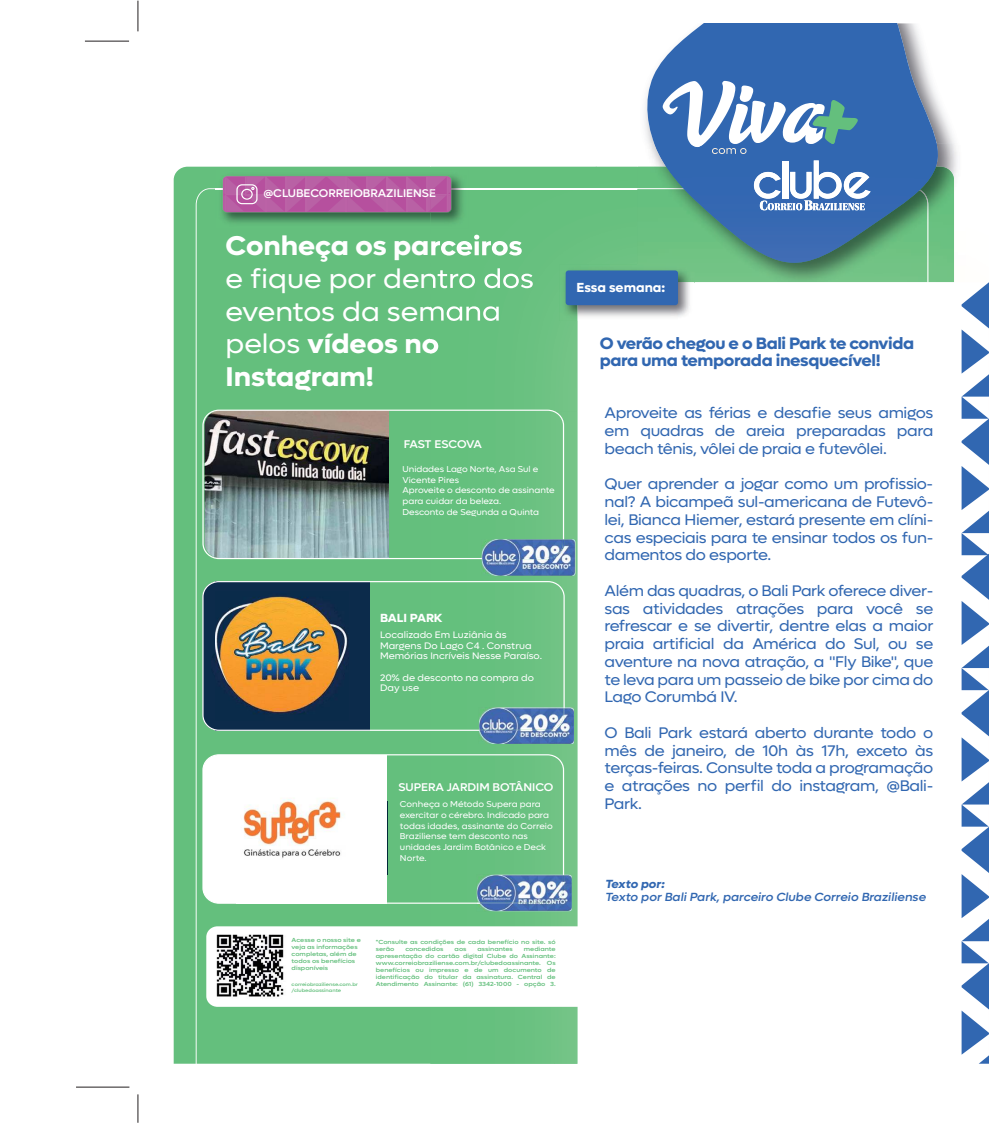
<style>
.page{position:relative;width:989px;height:1124px;background:#fff}
.page>*{position:absolute;margin:0;border:0;box-sizing:border-box;transform-origin:0 0}
.t1{font:27.25px/32.6px "Lufga";color:#fff;scale:1.06 1}
.t2{font:700 27.25px "Lufga";color:#fff;scale:1.06 1}
.t3{font:700 16.62px/17.8px "Lufga";letter-spacing:-.02em;color:#3167b1;scale:1.06 1}
.t4{font:15.38px/17.8px "Lufga";letter-spacing:-.02em;color:#3167b1;text-align:justify;scale:1.06 1}
.t5{font:700 13.25px "Lufga";color:#fff}
.t6{font:italic 500 11.88px "Lufga";color:#3167b1;scale:1.06 1}
.t7{font:italic 700 11.88px "Lufga";letter-spacing:-.005em;color:#3167b1;scale:1.06 1}
.t8{font:700 11.88px "Lufga";color:#fff;scale:1.06 1}
.t9{font:500 11.25px "Lufga";color:#fff;scale:1.06 1}
.t10{font:500 11.25px "Lufga";letter-spacing:-.02em;color:#fff;scale:1.06 1}
.t11{font:9.5px/10.8px "Lufga";color:#fff;scale:1.06 1}
.t12{font:8.62px/10.8px "Lufga";color:#fff;scale:1.06 1}
.t13{font:500 5.88px/7.1px "Lufga";color:#64bf7d;scale:1.16 1}
.t14{font:500 4.75px/5.6px "Lufga";color:#64bf7d;scale:1.16 1}
.s1{font-weight:700}
</style>
<div class="page">
<hr style="left:85px;top:41px;width:44px;height:1px;background:#231f20">
<hr style="left:76px;top:1086px;width:53px;height:1px;background:#231f20">
<svg style="left:138px;top:1094px;width:1px;height:28px"></svg>
<hr style="left:138px;top:1px;width:1px;height:30px;background:#231f20">
<div style="left:174px;top:167px;width:256px;height:896px;background:#64bf7d"></div>
<div style="left:196px;top:188px;width:234px;height:875px;background:#64bf7d"></div>
<img style="left:637px;top:111px;width:320px;height:69px">
<svg style="left:643px;top:23px;width:299px;height:144px;fill:#3167b1"></svg>
<img style="left:216px;top:170px;width:214px;height:58px">
<img style="left:222px;top:212px;width:208px;height:1px">
<img style="left:430px;top:166px;width:207px;height:1px">
<img style="left:430px;top:167px;width:166px;height:244px">
<div style="left:596px;top:167px;width:41px;height:97px;background:#67c07f"></div>
<div style="left:555px;top:411px;width:22px;height:652px;background:#75c487"></div>
<img style="left:430px;top:559px;width:82px;height:22px">
<img style="left:512px;top:575px;width:43px;height:6px">
<img style="left:430px;top:903px;width:125px;height:160px">
<img style="left:468px;top:188px;width:169px;height:1px">
<img style="left:430px;top:235px;width:91px;height:27px">
<img style="left:430px;top:268px;width:103px;height:25px">
<img style="left:430px;top:301px;width:71px;height:20px">
<img style="left:438px;top:333px;width:1px;height:20px">
<img style="left:430px;top:333px;width:8px;height:20px">
<img style="left:637px;top:167px;width:317px;height:115px">
<img style="left:637px;top:188px;width:291px;height:94px">
<img style="left:654px;top:143px;width:284px;height:120px">
<svg style="left:662px;top:81px;width:195px;height:66px"></svg>
<img style="left:712px;top:148px;width:34px;height:6px">
<img style="left:430px;top:730px;width:133px;height:24px">
<svg style="left:216px;top:176px;width:252px;height:36px;background:#b0649e"></svg>
<svg style="left:754px;top:160px;width:116px;height:50px"></svg>
<svg style="left:577px;top:282px;width:377px;height:781px"></svg>
<img style="left:559px;top:264px;width:78px;height:57px">
<img style="left:637px;top:264px;width:57px;height:18px">
<img style="left:577px;top:282px;width:117px;height:39px">
<div style="left:565px;top:270px;width:113px;height:35px;background:#3167b1;border-radius:3px"></div>
<svg style="left:961px;top:282px;width:28px;height:781px"></svg>
<div style="left:206px;top:926px;width:389px;height:80px;background:#fff;border-radius:11px"></div>
<img style="left:216px;top:934px;width:68px;height:63px">
<svg style="left:202px;top:409px;width:362px;height:150px;background:#71a180"></svg>
<img style="left:481px;top:539px;width:94px;height:36px">
<img style="left:481px;top:539px;width:83px;height:20px">
<svg style="left:202px;top:754px;width:362px;height:149px;background:#69c181"></svg>
<hr style="left:387px;top:800px;width:1px;height:74px;background:#002938">
<div style="left:203px;top:754px;width:184px;height:149px;background:#fff;border-radius:16px"></div>
<div style="left:236px;top:755px;width:151px;height:148px;background:#fff"></div>
<img style="left:243px;top:799px;width:100px;height:60px">
<img style="left:477px;top:874px;width:95px;height:37px">
<img style="left:477px;top:874px;width:87px;height:29px">
<svg style="left:202px;top:581px;width:362px;height:149px;background:#57a377"></svg>
<img style="left:479px;top:707px;width:95px;height:36px">
<img style="left:479px;top:707px;width:85px;height:23px">
<img style="left:211px;top:591px;width:137px;height:129px">
<p class="t9" style="left:263px;top:187px;width:164px">@CLUBECORREIOBRAZILIENSE</p>
<h1 class="t2" style="left:225px;top:234px;width:281px">Conheça os parceiros</h1>
<h1 class="t1" style="left:225px;top:262px;width:292px">e fique por dentro dos eventos da semana pelos <span class="s1">vídeos no<br>Instagram!</span></h1>
<p class="t10" style="left:404px;top:437px;width:75px">FAST ESCOVA</p>
<p class="t12" style="left:402px;top:463px;width:145px">Unidades Lago Norte, Asa Sul e<br>Vicente Pires<br>Aproveite o desconto de assinante para cuidar da beleza.<br>Desconto de Segunda a Quinta</p>
<p class="t8" style="left:380px;top:612px;width:60px">BALI PARK</p>
<p class="t11" style="left:380px;top:629px;width:154px">Localizado Em Luziânia às<br>Margens Do Lago C4 . Construa<br>Memórias Incríveis Nesse Paraíso.</p>
<p class="t11" style="left:380px;top:672px;width:147px">20% de desconto na compra do<br>Day use</p>
<p class="t9" style="left:398px;top:780px;width:148px">SUPERA JARDIM BOTÂNICO</p>
<p class="t12" style="left:400px;top:798px;width:145px">Conheça o Método Supera para exercitar o cérebro. Indicado para todas idades, assinante do Correio<br>Braziliense tem desconto nas unidades Jardim Botânico e Deck<br>Norte.</p>
<p class="t13" style="left:291px;top:936px;width:61px">Acesse o nosso site e veja as informações completas, além de todos os benefícios disponíveis</p>
<p class="t14" style="left:291px;top:981px;width:59px">correiobraziliense.com.br /clubedoassinante</p>
<p class="t13" style="left:376px;top:938px;width:157px">*Consulte as condições de cada benefício no site. só serão</p>
<p class="t13" style="left:376px;top:945px;width:157px;text-align:justify;text-indent:148px">mediante apresentação do cartão digital Clube do Assinante: www.correiobraziliense.com.br/clubedoassinante. Os benefícios ou impresso e de um documento de identificação do titular da assinatura. Central de Atendimento Assinante: (61) 3342-1000 - opção 3.</p>
<p class="t13" style="left:405px;top:945px;width:34px">concedidos</p>
<p class="t13" style="left:454px;top:945px;width:12px">aos</p>
<p class="t13" style="left:477px;top:945px;width:32px">assinantes</p>
<p class="t5" style="left:576px;top:281px;width:90px">Essa semana:</p>
<p class="t3" style="left:599px;top:335px;width:298px">O verão chegou e o Bali Park te convida para uma temporada inesquecível!</p>
<p class="t4" style="left:604px;top:404px;width:312px">Aproveite as férias e desafie seus amigos em quadras de areia preparadas para beach tênis, vôlei de praia e futevôlei.</p>
<p class="t4" style="left:604px;top:475px;width:312px">Quer aprender a jogar como um profissio&shy;nal? A bicampeã sul-americana de Futevô&shy;lei, Bianca Hiemer, estará presente em clíni&shy;cas especiais para te ensinar todos os fun&shy;damentos do esporte.</p>
<p class="t4" style="left:604px;top:581px;width:312px">Além das quadras, o Bali Park oferece diver&shy;sas atividades atrações para você se refrescar e se divertir, dentre elas a maior praia artificial da América do Sul, ou se aventure na nova atração, a "Fly Bike", que te leva para um passeio de bike por cima do Lago Corumbá IV.</p>
<p class="t4" style="left:604px;top:723px;width:312px">O Bali Park estará aberto durante todo o mês de janeiro, de 10h às 17h, exceto às terças-feiras. Consulte toda a programação e atrações no perfil do instagram, @Bali-Park.</p>
<p class="t7" style="left:605px;top:878px;width:58px">Texto por:</p>
<p class="t6" style="left:605px;top:889px;width:304px">Texto por Bali Park, parceiro Clube Correio Braziliense</p>
</div>
